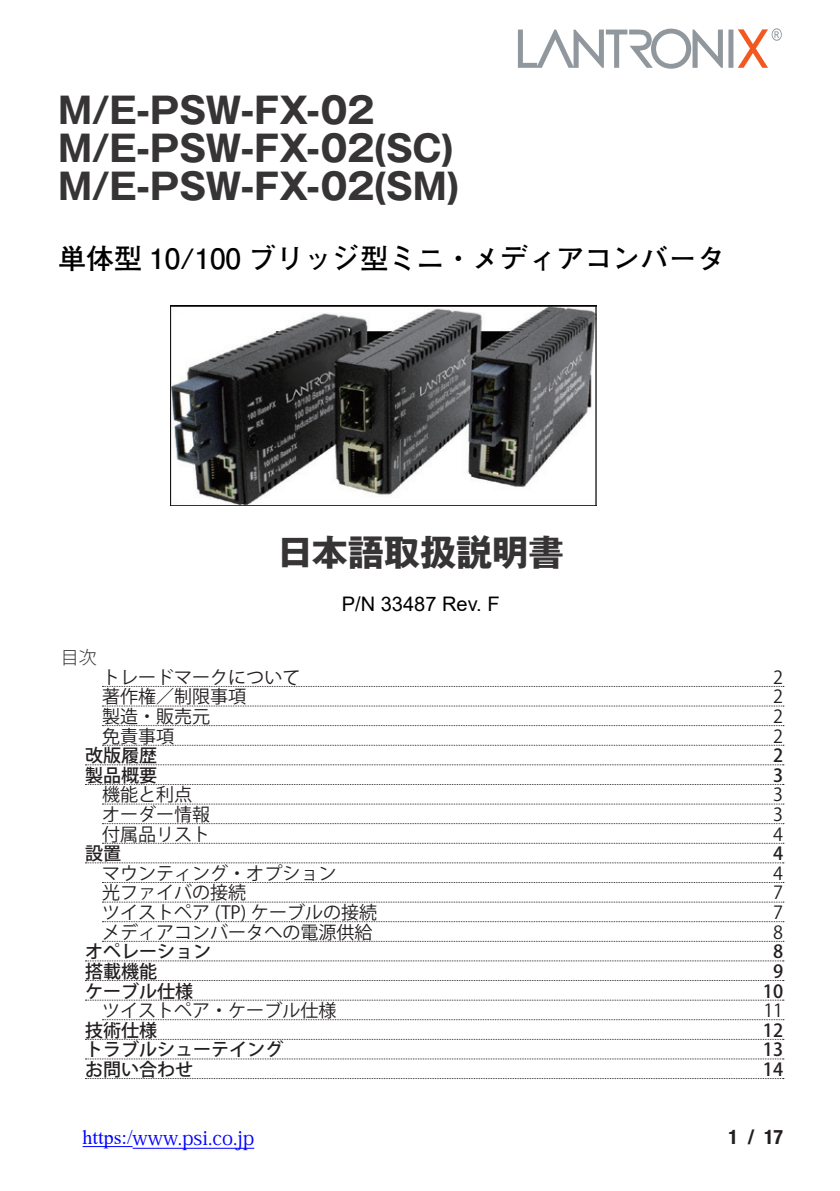
<style>
.page{position:relative;width:840px;height:1191px;background:#fff}
.page>*{position:absolute;margin:0;border:0;box-sizing:border-box;transform-origin:0 0}
.t1{font:700 36px "Gothic MB101 Pro";letter-spacing:-.015em;color:#373435}
.t2{font:700 28px "Futo Go B101 Pro";color:#000}
.t3{font:20px "Koz Min Pro";color:#00f}
.t4{font:20px "Arial";color:#000}
.t5{font:700 condensed 20px "Helvetica Neue LT Std";color:#231f20}
.目次段落2{font:18px "Koz Go Pro";color:#231f20}
.目次段落{font:500 18px "Koz Go Pro";color:#231f20}
.簡易目次{font:300 18px "Koz Go Pro";color:#373435}
.s1{font-family:"Times New Roman"}
</style>
<div class="page">
<svg style="left:517px;top:29px;width:205px;height:40px"></svg>
<svg style="left:728px;top:28px;width:53px;height:40px"></svg>
<img style="left:170px;top:306px;width:426px;height:199px">
<hr style="left:82px;top:1146px;width:50px;height:1px;background:#00f">
<hr style="left:132px;top:1147px;width:122px;height:1px;background:#00f">
<svg style="left:102px;top:686px;width:681px;height:1px"></svg>
<svg style="left:102px;top:705px;width:681px;height:1px"></svg>
<svg style="left:102px;top:725px;width:681px;height:1px"></svg>
<svg style="left:102px;top:745px;width:681px;height:1px"></svg>
<svg style="left:85px;top:764px;width:698px;height:1px"></svg>
<svg style="left:85px;top:784px;width:698px;height:1px"></svg>
<svg style="left:102px;top:803px;width:681px;height:1px"></svg>
<svg style="left:102px;top:823px;width:681px;height:1px"></svg>
<svg style="left:102px;top:843px;width:681px;height:1px"></svg>
<svg style="left:85px;top:862px;width:698px;height:1px"></svg>
<svg style="left:102px;top:882px;width:681px;height:1px"></svg>
<svg style="left:102px;top:901px;width:681px;height:1px"></svg>
<svg style="left:102px;top:921px;width:681px;height:1px"></svg>
<svg style="left:102px;top:941px;width:681px;height:1px"></svg>
<svg style="left:85px;top:960px;width:698px;height:1px"></svg>
<svg style="left:85px;top:980px;width:698px;height:1px"></svg>
<svg style="left:85px;top:999px;width:698px;height:1px"></svg>
<svg style="left:102px;top:1019px;width:681px;height:1px"></svg>
<svg style="left:85px;top:1039px;width:698px;height:1px"></svg>
<svg style="left:85px;top:1058px;width:698px;height:1px"></svg>
<svg style="left:85px;top:1078px;width:698px;height:1px"></svg>
<p class="t1" style="left:58px;top:80px;width:317px">M/E-PSW-FX-02</p>
<p class="t1" style="left:58px;top:118px;width:397px">M/E-PSW-FX-02(SC)</p>
<p class="t1" style="left:58px;top:156px;width:402px">M/E-PSW-FX-02(SM)</p>
<p class="t2" style="left:58px;top:236px;width:667px">単体型 10/100 ブリッジ型ミニ・メディアコンバータ</p>
<p class="簡易目次" style="left:61px;top:645px;width:37px">目次</p>
<p class="t1" style="left:277px;top:522px;width:288px">日本語取扱説明書</p>
<p class="t4" style="left:341px;top:590px;width:159px">P/N 33487 Rev. F</p>
<p class="目次段落2" style="left:102px;top:665px;width:200px">トレードマークについて</p>
<p class="目次段落2" style="left:772px;top:665px;width:11px">2</p>
<p class="目次段落2" style="left:102px;top:685px;width:146px">著作権／制限事項</p>
<p class="目次段落2" style="left:772px;top:685px;width:11px">2</p>
<p class="目次段落2" style="left:102px;top:705px;width:110px">製造・販売元</p>
<p class="目次段落2" style="left:772px;top:705px;width:11px">2</p>
<p class="目次段落2" style="left:102px;top:724px;width:74px">免責事項</p>
<p class="目次段落2" style="left:772px;top:724px;width:11px">2</p>
<p class="目次段落" style="left:85px;top:744px;width:73px">改版履歴</p>
<p class="目次段落" style="left:772px;top:744px;width:12px">2</p>
<p class="目次段落" style="left:85px;top:763px;width:73px">製品概要</p>
<p class="目次段落" style="left:772px;top:763px;width:12px">3</p>
<p class="目次段落2" style="left:102px;top:783px;width:92px">機能と利点</p>
<p class="目次段落2" style="left:772px;top:783px;width:11px">3</p>
<p class="目次段落2" style="left:102px;top:803px;width:110px">オーダー情報</p>
<p class="目次段落2" style="left:772px;top:803px;width:11px">3</p>
<p class="目次段落2" style="left:102px;top:822px;width:110px">付属品リスト</p>
<p class="目次段落2" style="left:772px;top:822px;width:11px">4</p>
<p class="目次段落" style="left:85px;top:842px;width:37px">設置</p>
<p class="目次段落" style="left:772px;top:842px;width:12px">4</p>
<p class="目次段落2" style="left:102px;top:861px;width:236px">マウンティング・オプション</p>
<p class="目次段落2" style="left:772px;top:861px;width:11px">4</p>
<p class="目次段落2" style="left:102px;top:881px;width:146px">光ファイバの接続</p>
<p class="目次段落2" style="left:772px;top:881px;width:11px">7</p>
<p class="目次段落2" style="left:102px;top:901px;width:276px">ツイストペア (TP) ケーブルの接続</p>
<p class="目次段落2" style="left:772px;top:901px;width:11px">7</p>
<p class="目次段落2" style="left:102px;top:920px;width:272px">メディアコンバータへの電源供給</p>
<p class="目次段落2" style="left:772px;top:920px;width:11px">8</p>
<p class="目次段落" style="left:85px;top:940px;width:127px">オペレーション</p>
<p class="目次段落" style="left:772px;top:940px;width:12px">8</p>
<p class="目次段落" style="left:85px;top:959px;width:73px">搭載機能</p>
<p class="目次段落" style="left:772px;top:959px;width:12px">9</p>
<p class="目次段落" style="left:85px;top:979px;width:109px">ケーブル仕様</p>
<p class="目次段落" style="left:762px;top:979px;width:22px">10</p>
<p class="目次段落2" style="left:102px;top:999px;width:236px">ツイストペア・ケーブル仕様</p>
<p class="目次段落2" style="left:763px;top:999px;width:21px">11</p>
<p class="目次段落" style="left:85px;top:1018px;width:73px">技術仕様</p>
<p class="目次段落" style="left:762px;top:1018px;width:22px">12</p>
<p class="目次段落" style="left:85px;top:1038px;width:199px">トラブルシューテイング</p>
<p class="目次段落" style="left:762px;top:1038px;width:22px">13</p>
<p class="目次段落" style="left:85px;top:1057px;width:109px">お問い合わせ</p>
<p class="目次段落" style="left:762px;top:1057px;width:22px">14</p>
<p class="t3" style="left:82px;top:1123px;width:173px"><span class="s1">https:/</span>www.psi.co.jp</p>
<p class="t5" style="left:728px;top:1125px;width:56px">1 / 17</p>
</div>
